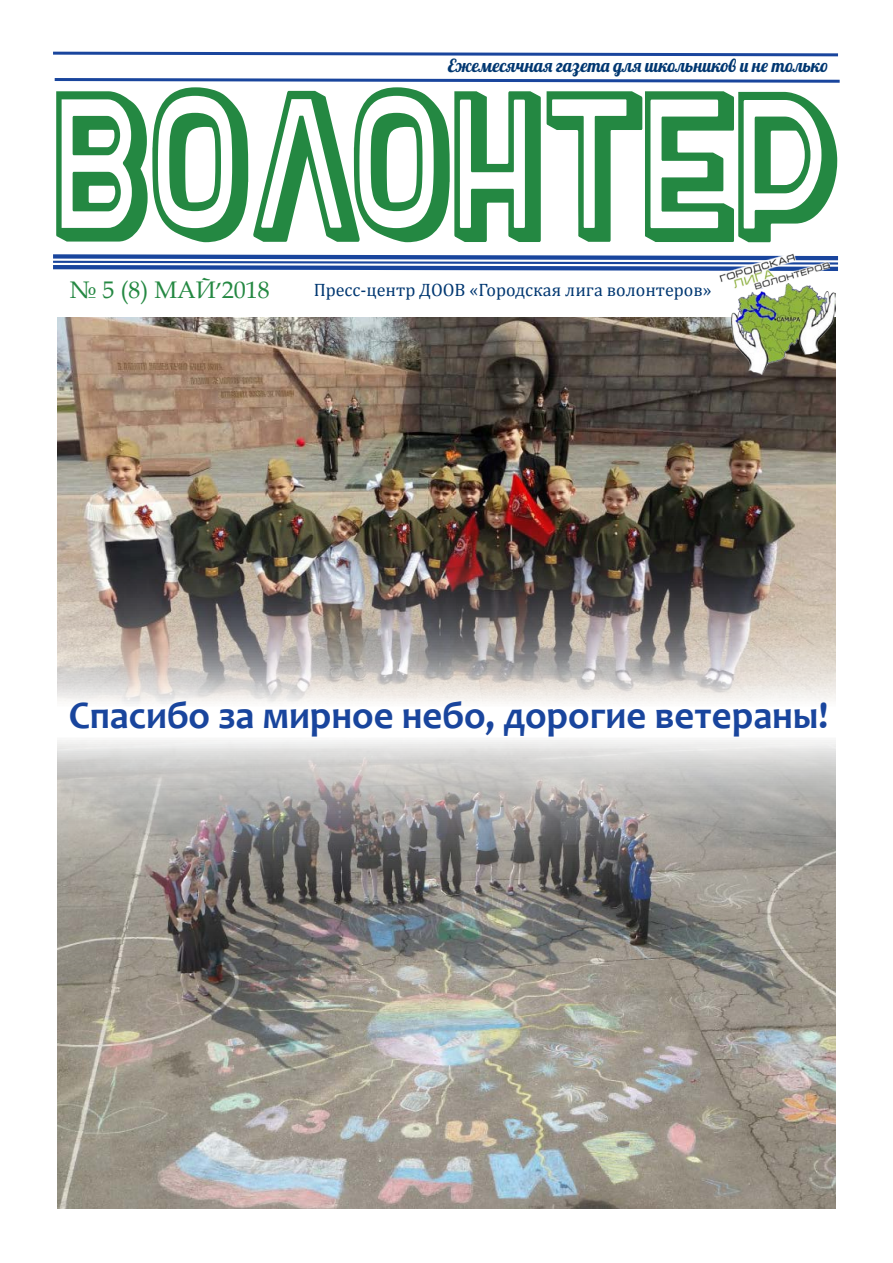
<style>
.page{position:relative;width:893px;height:1263px;background:#fff}
.page>*{position:absolute;margin:0;border:0;box-sizing:border-box;transform-origin:0 0}
.t1{font:207px "DOCKERTHREE";color:#248842;scale:.67 1}
.t2{font:700 39px "Candara";color:#19459d}
.t3{font:24px "Book Antiqua";color:#248842}
.t4{font:18px "Cambria Math";color:#013771}
.t5{font:18px "Lobster";color:#013771}
</style>
<div class="page">
<img style="left:57px;top:317px;width:778px;height:387px">
<svg style="left:54px;top:78px;width:786px;height:5px"></svg>
<svg style="left:53px;top:254px;width:786px;height:17px"></svg>
<img style="left:731px;top:289px;width:104px;height:86px">
<img style="left:718px;top:254px;width:111px;height:35px">
<img style="left:57px;top:740px;width:778px;height:469px">
<svg style="left:53px;top:51px;width:785px;height:6px"></svg>
<p class="t5" style="left:448px;top:54px;width:382px">Ежемесячная газета для школьников и не только</p>
<h1 class="t1" style="left:56px;top:40px;width:1169px">ВОЛОНТЕР</h1>
<h3 class="t3" style="left:70px;top:273px;width:201px">№ 5 (8) МАЙ 2018</h3>
<h3 class="t3" style="left:216px;top:261px;width:7px">,</h3>
<p class="t4" style="left:314px;top:279px;width:399px">Пресс-центр ДООВ «Городская лига волонтеров»</p>
<h2 class="t2" style="left:69px;top:691px;width:761px">Спасибо за мирное небо, дорогие ветераны!</h2>
</div>
